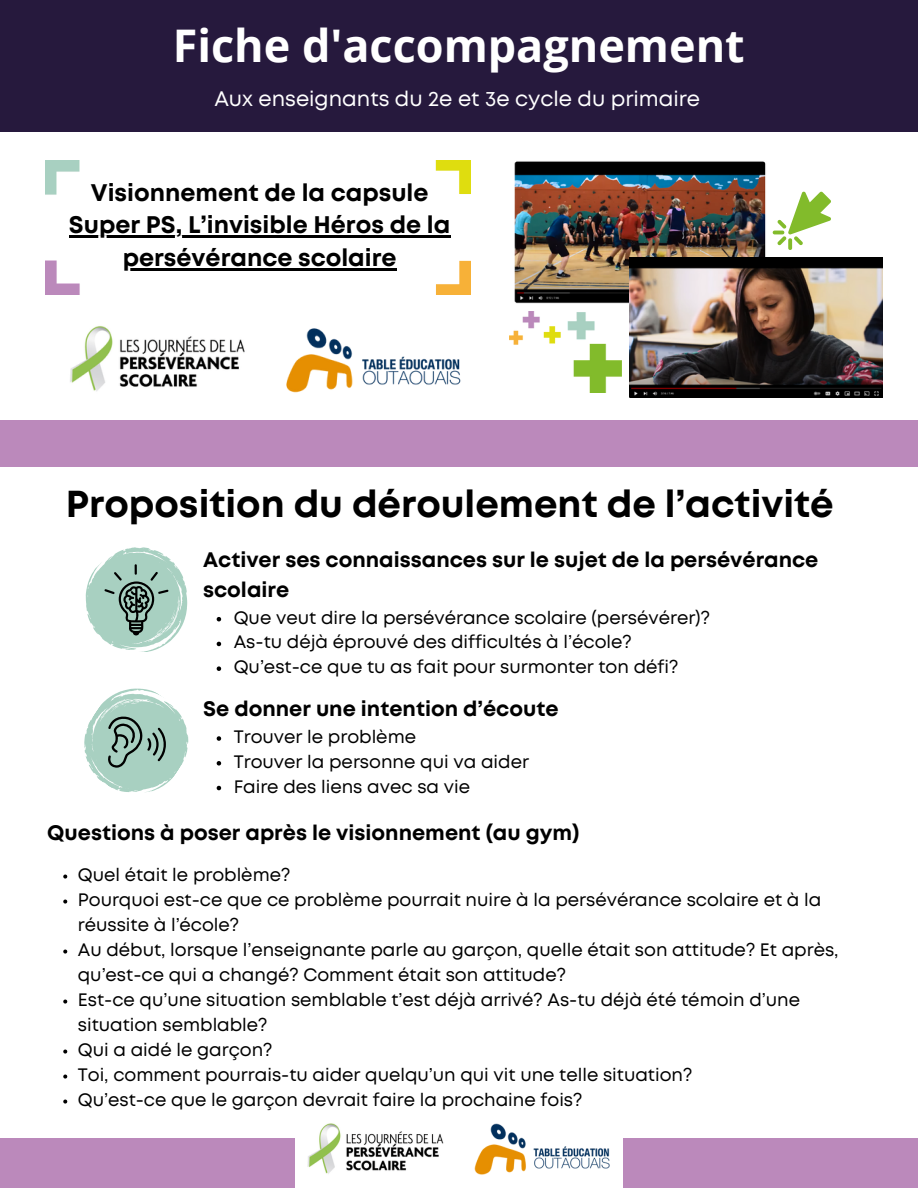
<style>
.page{position:relative;width:918px;height:1188px;background:#fff}
.page>*{position:absolute;margin:0;border:0;box-sizing:border-box;transform-origin:0 0}
.t1{font:700 45px "Open Sans";color:#fff}
.t2{font:700 37.5px "Mont";color:#000}
.t3{font:700 24px/32.7px "Mont";color:#000;text-align:center}
.t4{font:700 21px/29.2px "Mont";color:#000}
.t5{font:21px "Mont";color:#fff}
.t6{font:18px/25px "Mont";color:#000}
</style>
<div class="page">
<img style="left:509px;top:312px;width:112px;height:80px">
<img style="left:515px;top:161px;width:252px;height:142px">
<img style="left:629px;top:258px;width:253px;height:139px">
<div style="left:0;top:0;width:918px;height:131px;background:#26193d"></div>
<img style="left:46px;top:160px;width:56px;height:134px">
<hr style="left:69px;top:236px;width:119px;height:2px;background:#000">
<hr style="left:188px;top:236px;width:262px;height:2px;background:#000">
<hr style="left:123px;top:268px;width:274px;height:3px;background:#000">
<img style="left:423px;top:160px;width:48px;height:134px">
<div style="left:0;top:420px;width:918px;height:46px;background:#bb89bb"></div>
<img style="left:70px;top:326px;width:175px;height:65px">
<img style="left:286px;top:328px;width:175px;height:65px">
<svg style="left:773px;top:192px;width:58px;height:58px"></svg>
<svg style="left:86px;top:547px;width:101px;height:105px"></svg>
<svg style="left:84px;top:688px;width:105px;height:105px"></svg>
<svg style="left:217px;top:617px;width:4px;height:4px"></svg>
<svg style="left:217px;top:642px;width:4px;height:4px"></svg>
<svg style="left:217px;top:666px;width:4px;height:5px"></svg>
<svg style="left:217px;top:736px;width:4px;height:5px"></svg>
<svg style="left:217px;top:761px;width:4px;height:5px"></svg>
<svg style="left:217px;top:786px;width:4px;height:4px"></svg>
<svg style="left:63px;top:875px;width:4px;height:4px"></svg>
<svg style="left:63px;top:900px;width:4px;height:4px"></svg>
<svg style="left:63px;top:950px;width:4px;height:4px"></svg>
<svg style="left:63px;top:1000px;width:4px;height:4px"></svg>
<svg style="left:63px;top:1050px;width:4px;height:4px"></svg>
<svg style="left:63px;top:1075px;width:4px;height:4px"></svg>
<svg style="left:63px;top:1100px;width:4px;height:4px"></svg>
<div style="left:623px;top:1138px;width:295px;height:50px;background:#bb89bb"></div>
<img style="left:307px;top:1123px;width:137px;height:51px">
<img style="left:474px;top:1123px;width:136px;height:52px">
<div style="left:0;top:1138px;width:295px;height:50px;background:#bb89bb"></div>
<p class="t1" style="left:173px;top:14px;width:574px">Fiche d'accompagnement</p>
<p class="t5" style="left:214px;top:91px;width:487px">Aux enseignants du 2e et 3e cycle du primaire</p>
<p class="t3" style="left:91px;top:178px;width:339px">Visionnement de la capsule</p>
<p class="t3" style="left:69px;top:211px;width:383px">Super PS, L’invisible Héros de la persévérance scolaire</p>
<p class="t2" style="left:66px;top:490px;width:769px">Proposition du déroulement de l’activité</p>
<p class="t4" style="left:203px;top:547px;width:617px">Activer ses connaissances sur le sujet de la persévérance scolaire</p>
<p class="t6" style="left:234px;top:606px;width:478px">Que veut dire la persévérance scolaire (persévérer)?</p>
<p class="t6" style="left:234px;top:631px;width:400px">As-tu déjà éprouvé des difficultés à l’école?</p>
<p class="t6" style="left:234px;top:656px;width:446px">Qu’est-ce que tu as fait pour surmonter ton défi?</p>
<p class="t4" style="left:203px;top:696px;width:357px">Se donner une intention d’écoute</p>
<p class="t6" style="left:234px;top:726px;width:184px">Trouver le problème</p>
<p class="t6" style="left:234px;top:750px;width:297px">Trouver la personne qui va aider</p>
<p class="t6" style="left:234px;top:775px;width:238px">Faire des liens avec sa vie</p>
<p class="t4" style="left:47px;top:819px;width:534px">Questions à poser après le visionnement (au gym)</p>
<p class="t6" style="left:78px;top:863px;width:214px">Quel était le problème?</p>
<p class="t6" style="left:78px;top:888px;width:745px">Pourquoi est-ce que ce problème pourrait nuire à la persévérance scolaire et à la réussite à l’école?</p>
<p class="t6" style="left:78px;top:938px;width:762px">Au début, lorsque l’enseignante parle au garçon, quelle était son attitude? Et après, qu’est-ce qui a changé? Comment était son attitude?</p>
<p class="t6" style="left:78px;top:988px;width:724px">Est-ce qu’une situation semblable t’est déjà arrivé? As-tu déjà été témoin d’une situation semblable?</p>
<p class="t6" style="left:78px;top:1038px;width:196px">Qui a aidé le garçon?</p>
<p class="t6" style="left:78px;top:1063px;width:616px">Toi, comment pourrais-tu aider quelqu’un qui vit une telle situation?</p>
<p class="t6" style="left:78px;top:1088px;width:506px">Qu’est-ce que le garçon devrait faire la prochaine fois?</p>
</div>
